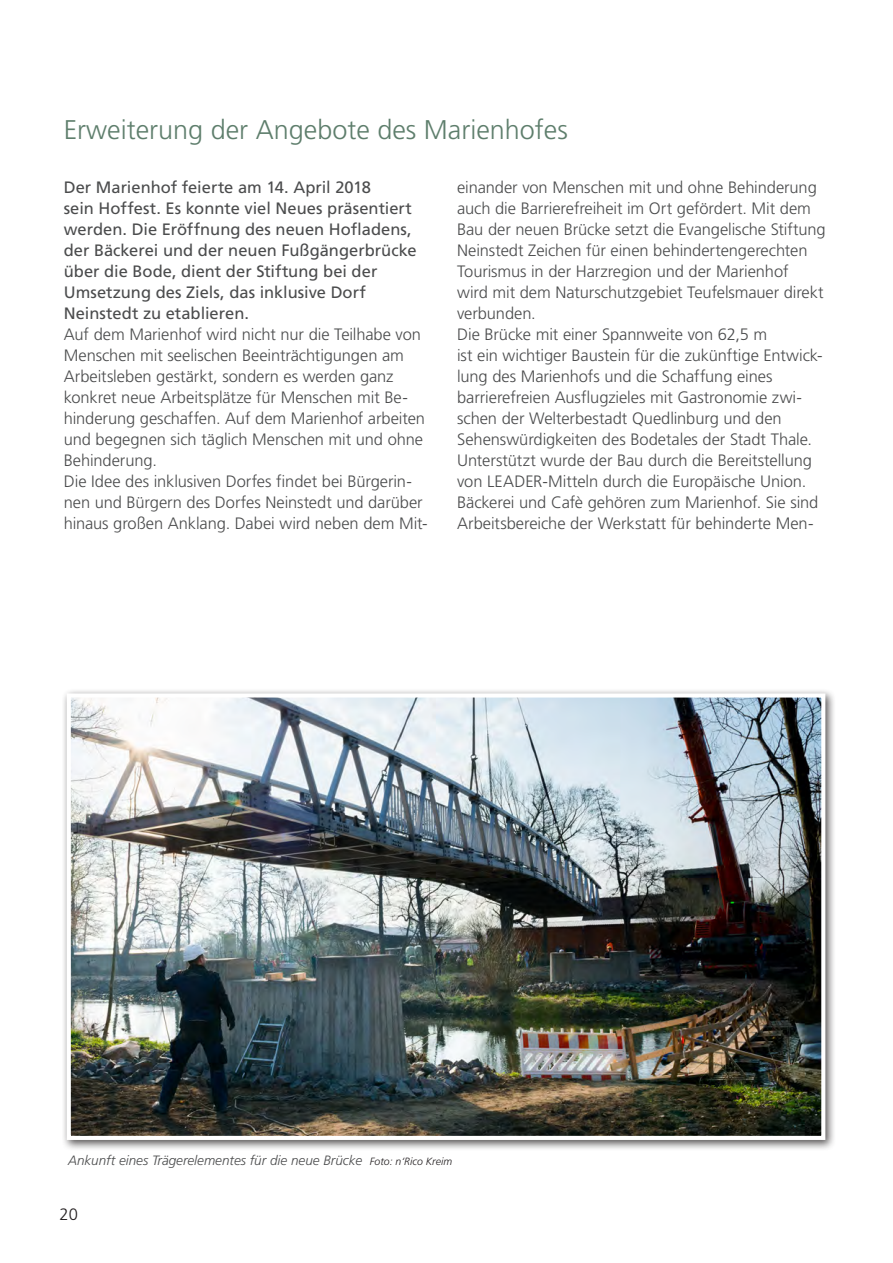
<style>
.page{position:relative;width:893px;height:1263px;background:#fff}
.page>*{position:absolute;margin:0;border:0;box-sizing:border-box;transform-origin:0 0}
.t1{font:300 27px "Frutiger LT Pro";color:#5e7e6c}
.t2{font:300 16.5px/21px "Frutiger LT Pro";letter-spacing:-.005em;color:#4b4c4d}
.t3{font:16.5px/21px "Frutiger LT Pro";color:#4b4c4d}
.t4{font:300 16.5px "Frutiger LT Pro";color:#231f20}
.t5{font:italic 300 13.5px "Frutiger LT Pro";color:#4b4c4d}
.s1{font-size:10.5px;color:#231f20}
</style>
<div class="page">
<div style="left:62px;top:688px;width:774px;height:463px;background:#231f20;opacity:.75"></div>
<img style="left:72px;top:698px;width:748px;height:437px">
<div style="left:67px;top:693px;width:758px;height:447px;border:4px solid #fff"></div>
<p class="t1" style="left:64px;top:114px;width:506px">Erweiterung der Angebote des Marienhofes</p>
<p class="t3" style="left:64px;top:177px;width:309px">Der Marienhof feierte am 14. April 2018</p>
<p class="t3" style="left:64px;top:198px;width:350px">sein Hoffest. Es konnte viel Neues präsentiert werden. Die Eröffnung des neuen Hofladens,</p>
<p class="t3" style="left:64px;top:240px;width:354px">der Bäckerei und der neuen Fußgängerbrücke über die Bode, dient der Stiftung bei der</p>
<p class="t3" style="left:64px;top:282px;width:304px">Umsetzung des Ziels, das inklusive Dorf<br>Neinstedt zu etablieren.</p>
<p class="t2" style="left:64px;top:324px;width:363px">Auf dem Marienhof wird nicht nur die Teilhabe von Menschen mit seelischen Beeinträchtigungen am Arbeitsleben gestärkt, sondern es werden ganz konkret neue Arbeitsplätze für Menschen mit Be&shy;hinderung geschaffen. Auf dem Marienhof arbeiten und begegnen sich täglich Menschen mit und ohne Behinderung.</p>
<p class="t2" style="left:64px;top:471px;width:365px">Die Idee des inklusiven Dorfes findet bei Bürgerin&shy;nen und Bürgern des Dorfes Neinstedt und darüber hinaus großen Anklang. Dabei wird neben dem Mit-</p>
<p class="t2" style="left:457px;top:177px;width:370px">einander von Menschen mit und ohne Behinderung auch die Barrierefreiheit im Ort gefördert. Mit dem Bau der neuen Brücke setzt die Evangelische Stiftung Neinstedt Zeichen für einen behindertengerechten Tourismus in der Harzregion und der Marienhof<br>wird mit dem Naturschutzgebiet Teufelsmauer direkt verbunden.</p>
<p class="t2" style="left:457px;top:324px;width:312px">Die Brücke mit einer Spannweite von 62,5 m</p>
<p class="t2" style="left:457px;top:345px;width:367px">ist ein wichtiger Baustein für die zukünftige Entwick&shy;lung des Marienhofs und die Schaffung eines</p>
<p class="t2" style="left:457px;top:387px;width:357px">barrierefreien Ausflugzieles mit Gastronomie zwi&shy;schen der Welterbestadt Quedlinburg und den Sehenswürdigkeiten des Bodetales der Stadt Thale.<br>Unterstützt wurde der Bau durch die Bereitstellung von LEADER-Mitteln durch die Europäische Union.</p>
<p class="t2" style="left:457px;top:492px;width:363px">Bäckerei und Cafè gehören zum Marienhof. Sie sind<br>Arbeitsbereiche der Werkstatt für behinderte Men-</p>
<p class="t5" style="left:68px;top:1152px;width:386px">Ankunft eines Trägerelementes für die neue Brücke <span class="s1">Foto: n‘Rico Kreim</span></p>
<p class="t4" style="left:60px;top:1205px;width:20px">20</p>
</div>
